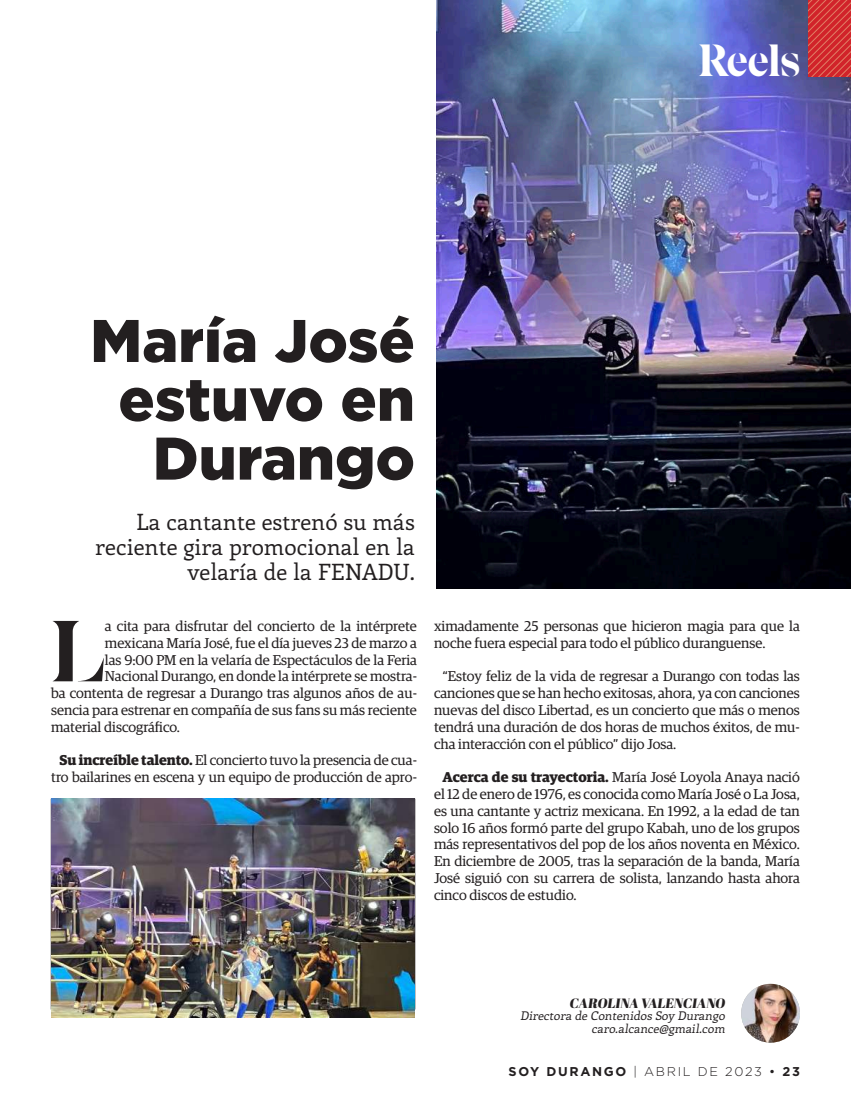
<style>
.page{position:relative;width:851px;height:1106px;background:#fff}
.page>*{position:absolute;margin:0;border:0;box-sizing:border-box;transform-origin:0 0}
.t1{font:86.25px "Eksell Display Stencil";color:#231f20}
.t2{font:900 60px/58.8px "Gotham";color:#231f20;text-align:right}
.t3{font:45px "Eksell Display Stencil";letter-spacing:-.005em;color:#fff}
.t4{font:22.5px/25.2px "Enriqueta";color:#231f20;text-align:right}
.t5{font:14.25px/16.8px "Guardian Egyp";color:#231f20;text-align:justify}
.t6{font:13.5px "Abril Fatface";color:#231f20}
.t7{font:700 12.75px "Gotham";letter-spacing:.13em;color:#231f20}
.t8{font:12px/12.8px "Enriqueta";color:#231f20;text-align:right}
.s1{font-weight:700}
.s2{font-weight:300}
.s3{font-weight:400}
</style>
<div class="page">
<img style="left:436px;top:0;width:414px;height:588px">
<svg style="left:808px;top:0;width:42px;height:76px;background:#d43535"></svg>
<img style="left:741px;top:983px;width:58px;height:59px;border-radius:29px">
<img style="left:51px;top:799px;width:364px;height:218px">
<h3 class="t3" style="left:698px;top:35px;width:103px">Reels</h3>
<h2 class="t2" style="left:90px;top:311px;width:326px">María José estuvo en<br>Durango</h2>
<h3 class="t4" style="left:95px;top:508px;width:321px">La cantante estrenó su más reciente gira promocional en la velaría de la FENADU.</h3>
<h1 class="t1" style="left:51px;top:603px;width:55px">L</h1>
<p class="t5" style="left:105px;top:616px;width:313px">a cita para disfrutar del concierto de la intérprete</p>
<p class="t5" style="left:105px;top:633px;width:313px">mexicana María José, fue el día jueves 23 de marzo a</p>
<p class="t5" style="left:105px;top:650px;width:313px">las 9:00 PM en la velaría de Espectáculos de la Feria</p>
<p class="t5" style="left:105px;top:667px;width:313px">Nacional Durango, en donde la intérprete se mostra-</p>
<p class="t5" style="left:51px;top:684px;width:367px">ba contenta de regresar a Durango tras algunos años de au-</p>
<p class="t5" style="left:51px;top:700px;width:367px">sencia para estrenar en compañía de sus fans su más reciente</p>
<p class="t5" style="left:51px;top:717px;width:130px">material discográfico.</p>
<p class="t5" style="left:51px;top:751px;width:367px;text-align:center"><span class="s1">Su increíble talento.</span> El concierto tuvo la presencia de cua&shy;tro bailarines en escena y un equipo de producción de apro-</p>
<p class="t5" style="left:434px;top:616px;width:367px">ximadamente 25 personas que hicieron magia para que la noche fuera especial para todo el público duranguense.</p>
<p class="t5" style="left:434px;top:667px;width:367px;text-indent:9px">“Estoy feliz de la vida de regresar a Durango con todas las canciones que se han hecho exitosas, ahora, ya con canciones nuevas del disco Libertad, es un concierto que más o menos tendrá una duración de dos horas de muchos éxitos, de mu&shy;cha interacción con el público” dijo Josa.</p>
<p class="t5" style="left:434px;top:768px;width:367px;text-indent:9px"><span class="s1">Acerca de su trayectoria.</span> María José Loyola Anaya nació el 12 de enero de 1976, es conocida como María José o La Josa, es una cantante y actriz mexicana. En 1992, a la edad de tan solo 16 años formó parte del grupo Kabah, uno de los grupos más representativos del pop de los años noventa en México.<br>En diciembre de 2005, tras la separación de la banda, María José siguió con su carrera de solista, lanzando hasta ahora cinco discos de estudio.</p>
<p class="t6" style="left:569px;top:993px;width:160px">CAROLINA VALENCIANO</p>
<p class="t8" style="left:520px;top:1009px;width:208px">Directora de Contenidos Soy Durango caro.alcance@gmail.com</p>
<p class="t7" style="left:508px;top:1063px;width:293px">SOY DURANGO <span class="s2">| ABRIL DE 2023</span> <span class="s3">•</span> 23</p>
</div>
